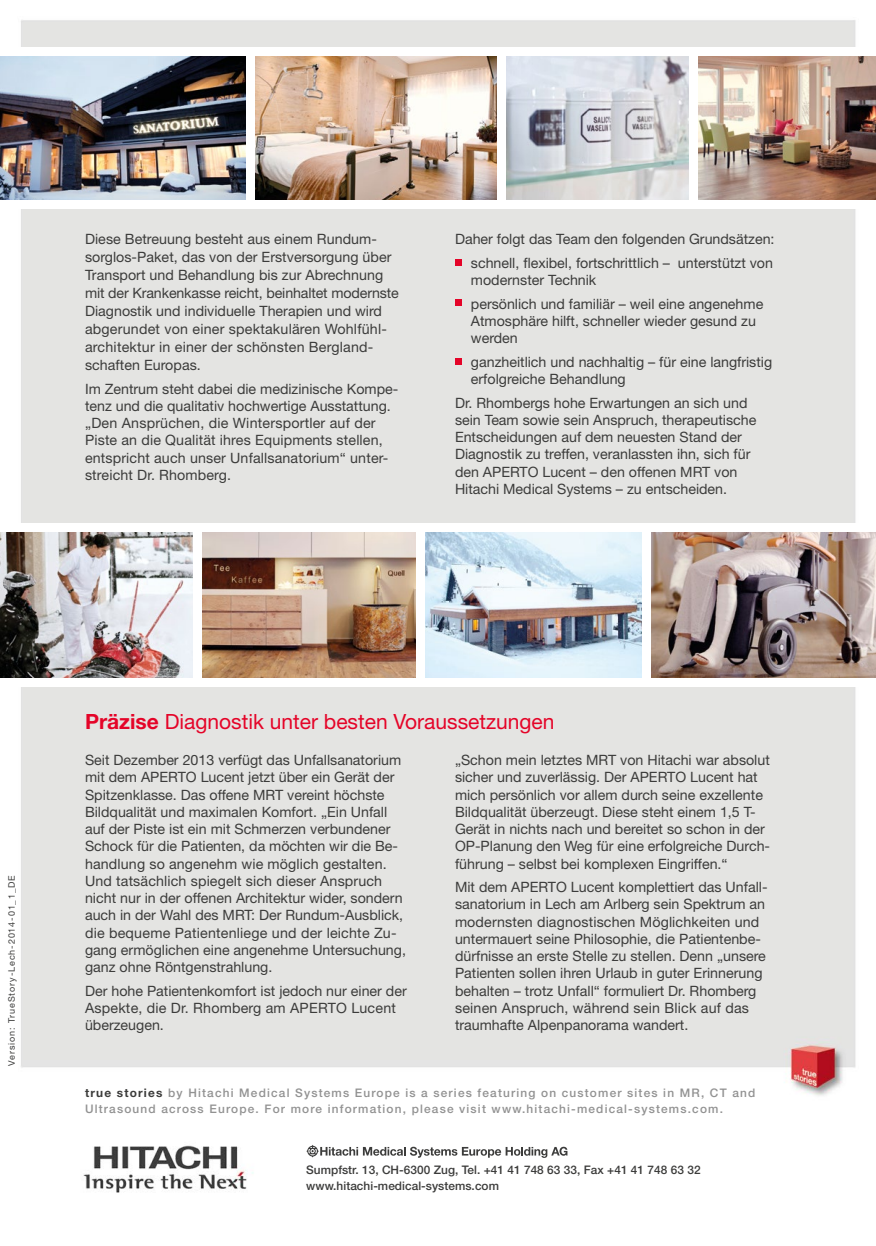
<style>
.page{position:relative;width:876px;height:1246px;background:#fff}
.page>*{position:absolute;margin:0;border:0;box-sizing:border-box;transform-origin:0 0}
.Absatz-Headline_rot{font:21px "Helvetica Neue LT Std";color:#e40428}
.Copy__10_12{font:14.25px/17.2px "Helvetica Neue LT Std";color:#3c3c3b}
.t1{font:500 11.85px "Helvetica Neue LT Std";letter-spacing:.1em;color:#929292}
.t2{font:500 11.85px "Helvetica Neue LT Std";letter-spacing:.005em;color:#3c3c3b}
.t3{font:9px "Helvetica Neue LT Std";letter-spacing:.1em;color:#3c3c3b}
.s1{font-weight:700}
.s2{font-weight:700;color:#3c3c3b}
</style>
<div class="page">
<img style="left:21px;top:20px;width:835px;height:1173px">
<svg style="left:306px;top:1144px;width:261px;height:14px"></svg>
<img style="left:0;top:55px;width:247px;height:145px">
<div style="left:455px;top:259px;width:7px;height:6px;background:#e40428"></div>
<div style="left:455px;top:299px;width:7px;height:7px;background:#e40428"></div>
<div style="left:455px;top:358px;width:7px;height:6px;background:#e40428"></div>
<img style="left:255px;top:55px;width:242px;height:145px">
<img style="left:697px;top:55px;width:179px;height:145px">
<img style="left:506px;top:55px;width:183px;height:145px">
<div style="left:247px;top:55px;width:8px;height:147px;background:#fff"></div>
<img style="left:0;top:531px;width:193px;height:147px">
<img style="left:202px;top:531px;width:215px;height:147px">
<img style="left:425px;top:531px;width:217px;height:147px">
<img style="left:651px;top:531px;width:225px;height:147px">
<div style="left:0;top:523px;width:876px;height:8px;background:#fff"></div>
<div style="left:0;top:678px;width:876px;height:9px;background:#fff"></div>
<div style="left:193px;top:529px;width:9px;height:149px;background:#fff"></div>
<div style="left:417px;top:529px;width:8px;height:149px;background:#fff"></div>
<div style="left:642px;top:531px;width:9px;height:148px;background:#fff"></div>
<div style="left:689px;top:55px;width:8px;height:149px;background:#fff"></div>
<div style="left:497px;top:55px;width:9px;height:149px;background:#fff"></div>
<div style="left:0;top:200px;width:876px;height:8px;background:#fff"></div>
<div style="left:0;top:47px;width:876px;height:8px;background:#fff"></div>
<p class="Copy__10_12" style="left:85px;top:230px;width:315px;line-height:18px">Diese Betreuung besteht aus einem Rundum&shy;sorglos-Paket, das von der Erstversorgung über Transport und Behandlung bis zur Abrechnung mit der Krankenkasse reicht, beinhaltet modernste Diagnostik und individuelle Therapien und wird abgerundet von einer spektakulären Wohlfühl&shy;architektur in einer der schönsten Bergland&shy;schaften Europas.</p>
<p class="Copy__10_12" style="left:85px;top:380px;width:315px">Im Zentrum steht dabei die medizinische Kompe&shy;tenz und die qualitativ hochwertige Ausstattung. „Den Ansprüchen, die Wintersportler auf der Piste an die Qualität ihres Equipments stellen, entspricht auch unser Unfallsanatorium“ unter&shy;streicht Dr. Rhomberg.</p>
<p class="Copy__10_12" style="left:455px;top:230px;width:321px">Daher folgt das Team den folgenden Grundsätzen:</p>
<p class="Copy__10_12" style="left:471px;top:254px;width:303px">schnell, flexibel, fortschrittlich – unterstützt von modernster Technik</p>
<p class="Copy__10_12" style="left:471px;top:295px;width:294px">persönlich und familiär – weil eine angenehme<br>Atmosphäre hilft, schneller wieder gesund zu werden</p>
<p class="Copy__10_12" style="left:471px;top:353px;width:303px">ganzheitlich und nachhaltig – für eine langfristig erfolgreiche Behandlung</p>
<p class="Copy__10_12" style="left:455px;top:394px;width:303px">Dr. Rhombergs hohe Erwartungen an sich und sein Team sowie sein Anspruch, therapeutische Entscheidungen auf dem neuesten Stand der Diagnostik zu treffen, veranlassten ihn, sich für den APERTO Lucent – den offenen MRT von Hitachi Medical Systems – zu entscheiden.</p>
<p class="t3" style="left:6px;top:1066px;width:192px;rotate:-90deg">Version: TrueStory-Lech-2014-01_1_DE</p>
<p class="Absatz-Headline_rot" style="left:85px;top:709px;width:471px"><span class="s1">Präzise</span> Diagnostik unter besten Voraussetzungen</p>
<p class="Copy__10_12" style="left:85px;top:751px;width:322px">Seit Dezember 2013 verfügt das Unfallsanatorium mit dem APERTO Lucent jetzt über ein Gerät der Spitzenklasse. Das offene MRT vereint höchste Bildqualität und maximalen Komfort. „Ein Unfall auf der Piste ist ein mit Schmerzen verbundener Schock für die Patienten, da möchten wir die Be&shy;handlung so angenehm wie möglich gestalten.<br>Und tatsächlich spiegelt sich dieser Anspruch nicht nur in der offenen Architektur wider, sondern auch in der Wahl des MRT: Der Rundum-Ausblick, die bequeme Patientenliege und der leichte Zu&shy;gang ermöglichen eine angenehme Untersuchung, ganz ohne Röntgenstrahlung.</p>
<p class="Copy__10_12" style="left:85px;top:982px;width:323px">Der hohe Patientenkomfort ist jedoch nur einer der<br>Aspekte, die Dr. Rhomberg am APERTO Lucent überzeugen.</p>
<p class="Copy__10_12" style="left:455px;top:751px;width:317px">„Schon mein letztes MRT von Hitachi war absolut sicher und zuverlässig. Der APERTO Lucent hat mich persönlich vor allem durch seine exzellente Bildqualität überzeugt. Diese steht einem 1,5 T-Gerät in nichts nach und bereitet so schon in der OP-Planung den Weg für eine erfolgreiche Durch&shy;führung – selbst bei komplexen Eingriffen.“</p>
<p class="Copy__10_12" style="left:455px;top:878px;width:314px">Mit dem APERTO Lucent komplettiert das Unfall&shy;sanatorium in Lech am Arlberg sein Spektrum an modernsten diagnostischen Möglichkeiten und untermauert seine Philosophie, die Patientenbe&shy;dürfnisse an erste Stelle zu stellen. Denn „unsere Patienten sollen ihren Urlaub in guter Erinnerung behalten – trotz Unfall“ formuliert Dr. Rhomberg seinen Anspruch, während sein Blick auf das traumhafte Alpenpanorama wandert.</p>
<p class="t1" style="left:85px;top:1086px;width:672px"><span class="s2">true stories</span> by Hitachi Medical Systems Europe is a series featuring on customer sites in MR, CT and</p>
<p class="t1" style="left:85px;top:1101px;width:639px">Ultrasound across Europe. For more information, please visit www.hitachi-medical-systems.com.</p>
<p class="t2" style="left:306px;top:1162px;width:396px">Sumpfstr. 13, CH-6300 Zug, Tel. +41 41 748 63 33, Fax +41 41 748 63 32</p>
<p class="t2" style="left:306px;top:1178px;width:194px">www.hitachi-medical-systems.com</p>
</div>
